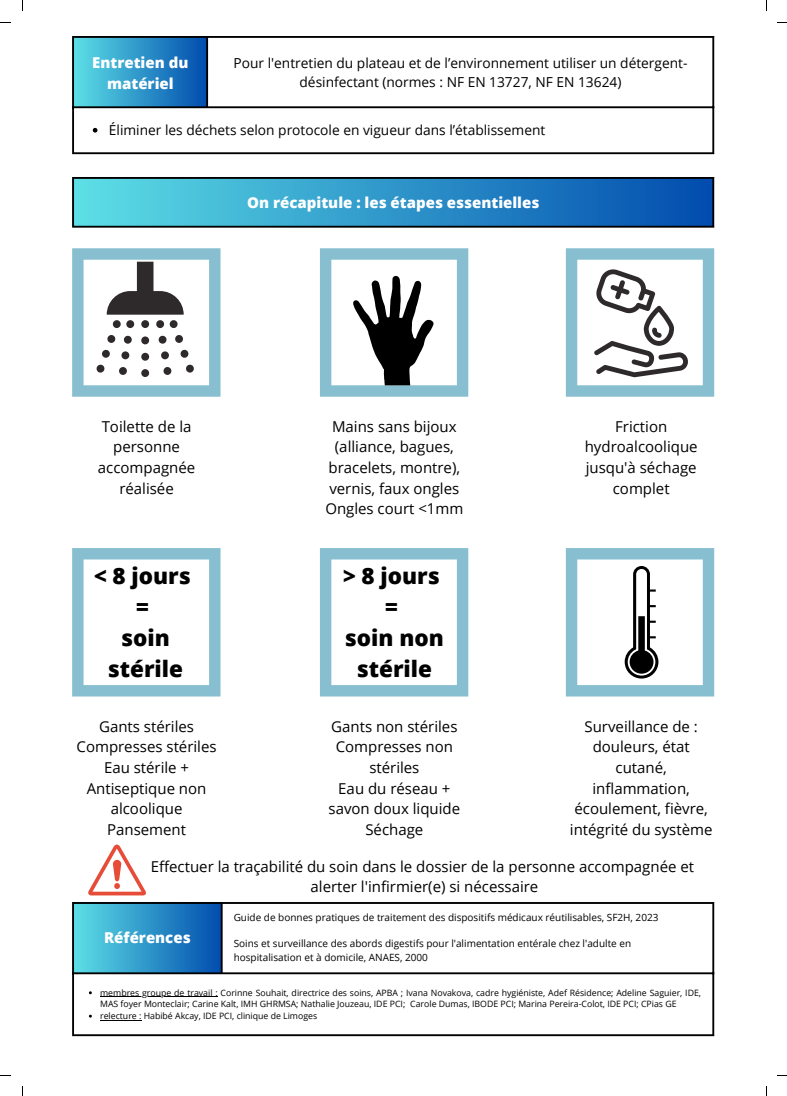
<style>
.page{position:relative;width:787px;height:1096px;background:#fff}
.page>*{position:absolute;margin:0;border:0;box-sizing:border-box;transform-origin:0 0}
.t1{font:800 22.5px/31px "Open Sans";color:#000;text-align:center}
.t2{font:15px/20.6px "Open Sans";color:#000;text-align:center}
.t3{font:800 15px/20.6px "Open Sans";color:#fff;text-align:center}
.t4{font:13.75px/18.8px "Open Sans";color:#000;text-align:center}
.t5{font:10px/13.4px "Open Sans";color:#000}
.t6{font:8.75px/11.6px "Open Sans";color:#000}
</style>
<div class="page">
<div style="left:73px;top:37px;width:134px;height:70px;background:linear-gradient(to right,#5de0e6,#024dae)"></div>
<svg style="left:93px;top:128px;width:4px;height:5px"></svg>
<hr style="left:72px;top:38px;width:2px;height:114px;background:#000">
<hr style="left:206px;top:38px;width:2px;height:68px;background:#000">
<hr style="left:712px;top:38px;width:2px;height:114px;background:#000">
<hr style="left:72px;top:36px;width:642px;height:2px;background:#000">
<hr style="left:72px;top:106px;width:642px;height:2px;background:#000">
<hr style="left:72px;top:152px;width:642px;height:2px;background:#000">
<div style="left:73px;top:178px;width:640px;height:49px;background:linear-gradient(to right,#5de0e6,#014bad)"></div>
<hr style="left:72px;top:179px;width:2px;height:47px;background:#000">
<hr style="left:712px;top:179px;width:2px;height:47px;background:#000">
<hr style="left:72px;top:177px;width:642px;height:2px;background:#000">
<hr style="left:72px;top:226px;width:642px;height:2px;background:#000">
<svg style="left:566px;top:248px;width:148px;height:148px"></svg>
<svg style="left:72px;top:248px;width:148px;height:148px"></svg>
<svg style="left:320px;top:248px;width:148px;height:148px"></svg>
<svg style="left:72px;top:548px;width:148px;height:148px"></svg>
<svg style="left:320px;top:548px;width:148px;height:148px"></svg>
<svg style="left:566px;top:548px;width:148px;height:148px"></svg>
<div style="left:73px;top:902px;width:149px;height:71px;background:linear-gradient(to right,#5de0e6,#014cae)"></div>
<hr style="left:100px;top:996px;width:118px;height:1px;background:#000">
<hr style="left:100px;top:1019px;width:41px;height:1px;background:#000">
<hr style="left:72px;top:903px;width:2px;height:131px;background:#000">
<hr style="left:221px;top:903px;width:2px;height:69px;background:#000">
<hr style="left:712px;top:903px;width:2px;height:131px;background:#000">
<hr style="left:72px;top:902px;width:642px;height:1px;background:#000">
<hr style="left:72px;top:972px;width:642px;height:2px;background:#000">
<hr style="left:72px;top:1034px;width:642px;height:2px;background:#000">
<svg style="left:88px;top:844px;width:58px;height:51px"></svg>
<p class="t3" style="left:92px;top:52px;width:98px">Entretien du matériel</p>
<p class="t4" style="left:233px;top:53px;width:455px">Pour l'entretien du plateau et de l’environnement utiliser un détergent&shy;désinfectant (normes : NF EN 13727, NF EN 13624)</p>
<p class="t4" style="left:109px;top:121px;width:438px">Éliminer les déchets selon protocole en vigueur dans l’établissement</p>
<p class="t3" style="left:247px;top:192px;width:294px">On récapitule : les étapes essentielles</p>
<p class="t2" style="left:98px;top:415px;width:99px">Toilette de la personne accompagnée réalisée</p>
<p class="t2" style="left:329px;top:415px;width:133px">Mains sans bijoux (alliance, bagues, bracelets, montre), vernis, faux ongles</p>
<p class="t2" style="left:325px;top:498px;width:140px">Ongles court &lt;1mm</p>
<p class="t1" style="left:94px;top:559px;width:98px">&lt; 8 jours</p>
<p class="t1" style="left:136px;top:590px;width:14px">=</p>
<p class="t1" style="left:108px;top:621px;width:77px">soin stérile</p>
<p class="t1" style="left:343px;top:559px;width:98px">&gt; 8 jours</p>
<p class="t1" style="left:385px;top:590px;width:14px">=</p>
<p class="t1" style="left:345px;top:621px;width:100px">soin non stérile</p>
<p class="t2" style="left:585px;top:415px;width:114px">Friction hydroalcoolique jusqu'à séchage complet</p>
<p class="t2" style="left:99px;top:715px;width:96px">Gants stériles</p>
<p class="t2" style="left:77px;top:736px;width:142px">Compresses stériles</p>
<p class="t2" style="left:87px;top:756px;width:121px">Eau stérile +<br>Antiseptique non alcoolique</p>
<p class="t2" style="left:107px;top:818px;width:80px">Pansement</p>
<p class="t2" style="left:331px;top:715px;width:128px">Gants non stériles</p>
<p class="t2" style="left:336px;top:736px;width:119px">Compresses non stériles</p>
<p class="t2" style="left:328px;top:777px;width:133px">Eau du réseau + savon doux liquide</p>
<p class="t2" style="left:365px;top:818px;width:59px">Séchage</p>
<p class="t2" style="left:584px;top:715px;width:115px">Surveillance de :</p>
<p class="t2" style="left:570px;top:736px;width:144px">douleurs, état cutané, inflammation, écoulement, fièvre, intégrité du système</p>
<p class="t2" style="left:151px;top:855px;width:545px">Effectuer la traçabilité du soin dans le dossier de la personne accompagnée et</p>
<p class="t2" style="left:311px;top:876px;width:229px">alerter l'infirmier(e) si nécessaire</p>
<p class="t5" style="left:234px;top:910px;width:426px">Guide de bonnes pratiques de traitement des dispositifs médicaux réutilisables, SF2H, 2023</p>
<p class="t5" style="left:234px;top:936px;width:399px">Soins et surveillance des abords digestifs pour l'alimentation entérale chez l'adulte en hospitalisation et à domicile, ANAES, 2000</p>
<p class="t3" style="left:104px;top:926px;width:88px">Références</p>
<p class="t6" style="left:100px;top:986px;width:602px">membres groupe de travail : Corinne Souhait, directrice des soins, APBA ; Ivana Novakova, cadre hygiéniste, Adef Résidence; Adeline Saguier, IDE,<br>MAS foyer Monteclair; Carine Kalt, IMH GHRMSA; Nathalie Jouzeau, IDE PCI; Carole Dumas, IBODE PCI; Marina Pereira-Colot, IDE PCI; CPias GE</p>
<p class="t6" style="left:100px;top:1009px;width:219px">relecture : Habibé Akcay, IDE PCI, clinique de Limoges</p>
</div>
